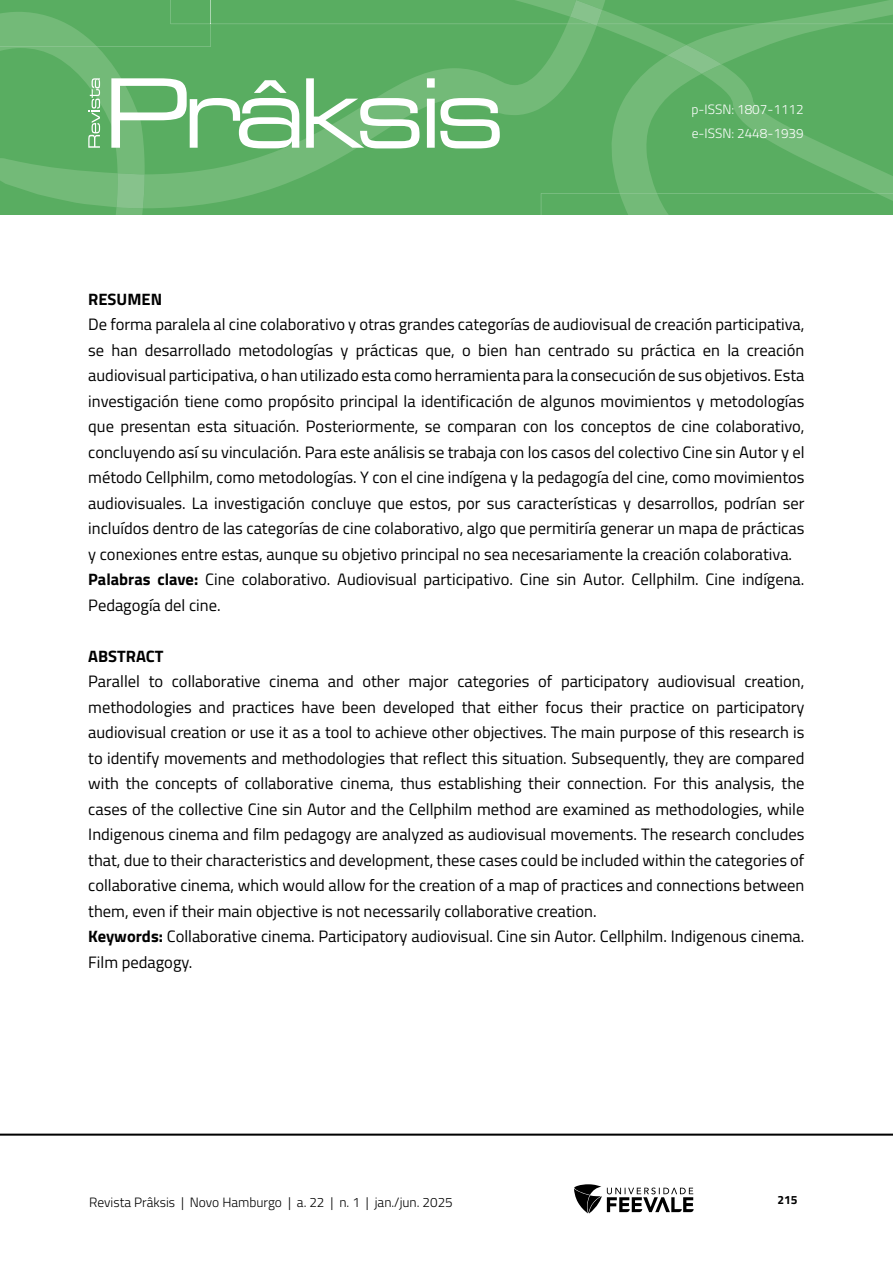
<style>
.page{position:relative;width:893px;height:1263px;background:#fff}
.page>*{position:absolute;margin:0;border:0;box-sizing:border-box;transform-origin:0 0}
.Resumo{font:16.5px/25.5px "Titillium Web";color:#000;text-align:justify}
.Resumo-2{font:700 16.5px "Titillium Web";color:#000}
.t1{font:300 13.5px "Titillium Web";color:#000}
.t2{font:300 13.5px/24px "Titillium Web";color:#fff}
.t3{font:700 12px "Titillium Web";color:#000}
.s1{font-weight:700}
</style>
<div class="page">
<hr style="left:0;top:1133px;width:893px;height:3px;background:#000">
<svg style="left:574px;top:1184px;width:120px;height:29px"></svg>
<svg style="left:0;top:0;width:893px;height:215px;background:#65b26c"></svg>
<p class="t2" style="left:691px;top:97px;width:114px">p-ISSN: 1807-1112 e-ISSN: 2448-1939</p>
<p class="Resumo-2" style="left:88px;top:286px;width:75px">RESUMEN</p>
<p class="Resumo" style="left:88px;top:311px;width:718px">De forma paralela al cine colaborativo y otras grandes categorías de audiovisual de creación participativa, se han desarrollado metodologías y prácticas que, o bien han centrado su práctica en la creación audiovisual participativa, o han utilizado esta como herramienta para la consecución de sus objetivos. Esta investigación tiene como propósito principal la identificación de algunos movimientos y metodologías que presentan esta situación. Posteriormente, se comparan con los conceptos de cine colaborativo, concluyendo así su vinculación. Para este análisis se trabaja con los casos del colectivo Cine sin Autor y el método Cellphilm, como metodologías. Y con el cine indígena y la pedagogía del cine, como movimientos audiovisuales. La investigación concluye que estos, por sus características y desarrollos, podrían ser incluídos dentro de las categorías de cine colaborativo, algo que permitiría generar un mapa de prácticas y conexiones entre estas, aunque su objetivo principal no sea necesariamente la creación colaborativa.</p>
<p class="Resumo" style="left:88px;top:566px;width:718px"><span class="s1">Palabras clave:</span> Cine colaborativo. Audiovisual participativo. Cine sin Autor. Cellphilm. Cine indígena.<br>Pedagogía del cine.</p>
<p class="Resumo-2" style="left:88px;top:643px;width:77px">ABSTRACT</p>
<p class="Resumo" style="left:88px;top:668px;width:718px">Parallel to collaborative cinema and other major categories of participatory audiovisual creation, methodologies and practices have been developed that either focus their practice on participatory audiovisual creation or use it as a tool to achieve other objectives. The main purpose of this research is to identify movements and methodologies that reflect this situation. Subsequently, they are compared with the concepts of collaborative cinema, thus establishing their connection. For this analysis, the cases of the collective Cine sin Autor and the Cellphilm method are examined as methodologies, while Indigenous cinema and film pedagogy are analyzed as audiovisual movements. The research concludes that, due to their characteristics and development, these cases could be included within the categories of collaborative cinema, which would allow for the creation of a map of practices and connections between them, even if their main objective is not necessarily collaborative creation.</p>
<p class="Resumo" style="left:88px;top:923px;width:718px"><span class="s1">Keywords:</span> Collaborative cinema. Participatory audiovisual. Cine sin Autor. Cellphilm. Indigenous cinema.<br>Film pedagogy.</p>
<p class="t1" style="left:89px;top:1192px;width:365px">Revista Prâksis | Novo Hamburgo | a. 22 | n. 1 | jan./jun. 2025</p>
<p class="t3" style="left:777px;top:1190px;width:22px">215</p>
</div>
